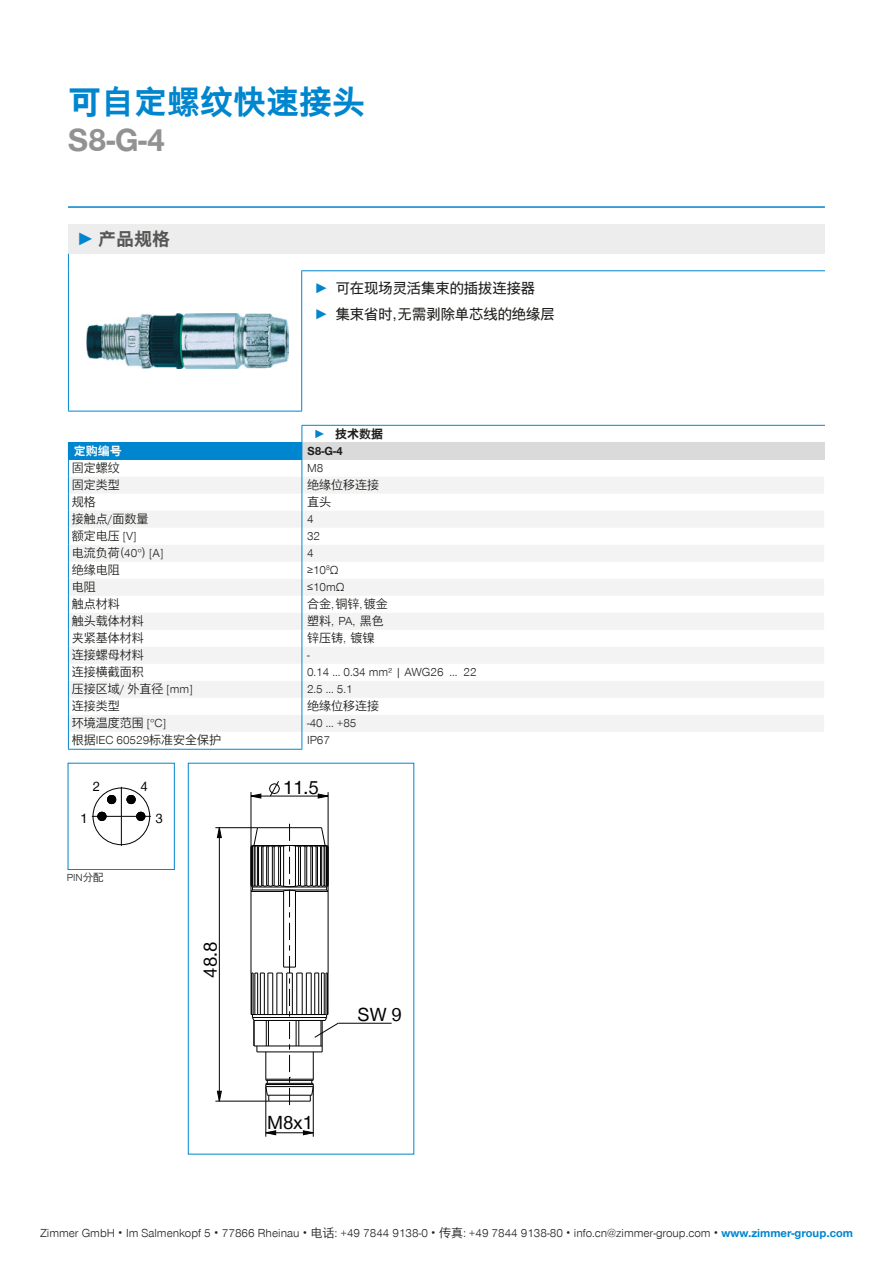
<style>
.page{position:relative;width:893px;height:1263px;background:#fff}
.page>*{position:absolute;margin:0;border:0;box-sizing:border-box;transform-origin:0 0}
.t1{font:700 33px "Zimmer Group Sans Global";color:#0086ce}
.t2{font:700 33px "Zimmer Group Sans Global";color:#939292}
.t3{font:19.5px "Zimmer Group Sans Global";color:#020203}
.t4{font:700 18px "Zimmer Group Sans Global";color:#575756}
.t5{font:14.25px/25.5px "Zimmer Group Sans Global";color:#1d1d1b}
.t6{font:13.95px "Zimmer Group Sans Global";color:#020203}
.t7{font:300 12px "Zimmer Group Sans Global";color:#1d1d1b}
.t8{font:700 12px "Zimmer Group Sans Global";color:#1d1d1b}
.t9{font:700 12px "Zimmer Group Sans Global";color:#fff}
.t10{font:300 10.5px "Zimmer Group Sans Global";color:#1d1d1b}
.s1{font-family:"Zimmer Group Sans";color:#0086ce}
.s2{font-family:"Zimmer Group Sans";font-weight:700;color:#0086ce}
.s3{color:#0086ce}
.s4{font-weight:700;color:#0086ce}
</style>
<div class="page">
<hr style="left:68px;top:206px;width:757px;height:2px;background:#0086ce">
<svg style="left:188px;top:762px;width:227px;height:393px"></svg>
<svg style="left:67px;top:762px;width:108px;height:108px"></svg>
<div style="left:68px;top:224px;width:757px;height:30px;background:#ededed"></div>
<hr style="left:68px;top:271px;width:1px;height:140px;background:#0086ce">
<hr style="left:301px;top:271px;width:1px;height:140px;background:#0086ce">
<hr style="left:68px;top:411px;width:234px;height:1px;background:#0086ce">
<hr style="left:301px;top:270px;width:524px;height:1px;background:#0086ce">
<svg style="left:68px;top:254px;width:1px;height:17px"></svg>
<img style="left:87px;top:313px;width:201px;height:56px">
<div style="left:68px;top:442px;width:234px;height:17px;background:#0086ce"></div>
<div style="left:302px;top:442px;width:522px;height:17px;background:#dadada"></div>
<svg style="left:69px;top:477px;width:755px;height:255px;fill:#f3f3f3"></svg>
<hr style="left:68px;top:749px;width:234px;height:1px;background:#0086ce">
<hr style="left:68px;top:459px;width:234px;height:1px;background:#0086ce">
<svg style="left:68px;top:460px;width:1px;height:289px"></svg>
<hr style="left:302px;top:425px;width:523px;height:1px;background:#0086ce">
<svg style="left:302px;top:426px;width:1px;height:323px"></svg>
<h1 class="t1" style="left:68px;top:83px;width:299px">可自定螺纹快速接头</h1>
<h1 class="t2" style="left:68px;top:120px;width:99px">S8-G-4</h1>
<h3 class="t4" style="left:77px;top:228px;width:95px"><span class="s1">►</span> 产品规格</h3>
<p class="t5" style="left:314px;top:275px;width:242px"><span class="s2">►</span> 可在现场灵活集束的插拔连接器<br><span class="s2">►</span> 集束省时，无需剥除单芯线的绝缘层</p>
<p class="t8" style="left:314px;top:427px;width:71px"><span class="s3">►</span> 技术数据</p>
<p class="t9" style="left:74px;top:444px;width:50px">定购编号</p>
<p class="t8" style="left:307px;top:444px;width:37px">S8-G-4</p>
<p class="t7" style="left:72px;top:461px;width:49px">固定螺纹</p>
<p class="t7" style="left:307px;top:461px;width:18px">M8</p>
<p class="t7" style="left:72px;top:478px;width:49px">固定类型</p>
<p class="t7" style="left:307px;top:478px;width:73px">绝缘位移连接</p>
<p class="t7" style="left:72px;top:495px;width:25px">规格</p>
<p class="t7" style="left:307px;top:495px;width:25px">直头</p>
<p class="t7" style="left:72px;top:512px;width:78px">接触点/面数量</p>
<p class="t7" style="left:307px;top:512px;width:8px">4</p>
<p class="t7" style="left:72px;top:529px;width:66px">额定电压 [V]</p>
<p class="t7" style="left:307px;top:529px;width:15px">32</p>
<p class="t7" style="left:72px;top:546px;width:93px">电流负荷（40°）[A]</p>
<p class="t7" style="left:307px;top:546px;width:8px">4</p>
<p class="t7" style="left:72px;top:563px;width:49px">绝缘电阻</p>
<p class="t7" style="left:307px;top:563px;width:33px">≥10<sup>8</sup>Ω</p>
<p class="t7" style="left:72px;top:580px;width:25px">电阻</p>
<p class="t7" style="left:307px;top:580px;width:39px">≤10mΩ</p>
<p class="t7" style="left:72px;top:597px;width:49px">触点材料</p>
<p class="t7" style="left:307px;top:597px;width:82px">合金，铜锌，镀金</p>
<p class="t7" style="left:72px;top:614px;width:73px">触头载体材料</p>
<p class="t7" style="left:307px;top:614px;width:78px">塑料，PA，黑色</p>
<p class="t7" style="left:72px;top:631px;width:73px">夹紧基体材料</p>
<p class="t7" style="left:307px;top:631px;width:69px">锌压铸，镀镍</p>
<p class="t7" style="left:72px;top:648px;width:73px">连接螺母材料</p>
<p class="t7" style="left:307px;top:648px;width:4px">-</p>
<p class="t7" style="left:72px;top:665px;width:73px">连接横截面积</p>
<p class="t7" style="left:307px;top:665px;width:171px">0.14 … 0.34 mm² | AWG26 … 22</p>
<p class="t7" style="left:72px;top:682px;width:122px">压接区域/ 外直径 [mm]</p>
<p class="t7" style="left:307px;top:682px;width:47px">2.5 … 5.1</p>
<p class="t7" style="left:72px;top:699px;width:49px">连接类型</p>
<p class="t7" style="left:307px;top:699px;width:73px">绝缘位移连接</p>
<p class="t7" style="left:72px;top:716px;width:96px">环境温度范围 [°C]</p>
<p class="t7" style="left:307px;top:716px;width:51px">-40 ... +85</p>
<p class="t7" style="left:72px;top:733px;width:151px">根据IEC 60529标准安全保护</p>
<p class="t7" style="left:307px;top:733px;width:25px">IP67</p>
<p class="t6" style="left:92px;top:778px;width:9px">2</p>
<p class="t6" style="left:80px;top:810px;width:9px">1</p>
<p class="t10" style="left:67px;top:871px;width:38px">PIN分配</p>
<p class="t6" style="left:141px;top:778px;width:9px">4</p>
<p class="t6" style="left:156px;top:810px;width:9px">3</p>
<h2 class="t3" style="left:199px;top:978px;width:38px;rotate:-90deg">48.8</h2>
<h2 class="t3" style="left:283px;top:775px;width:38px">11.5</h2>
<h2 class="t3" style="left:267px;top:1111px;width:47px">M8x1</h2>
<h2 class="t3" style="left:358px;top:1002px;width:45px">SW 9</h2>
<p class="t7" style="left:40px;top:1226px;width:814px">Zimmer GmbH ۰ Im Salmenkopf 5 ۰ 77866 Rheinau ۰ 电话: +49 7844 9138-0 ۰ 传真: +49 7844 9138-80 ۰ info.cn@zimmer-group.com ۰ <span class="s4">www.zimmer-group.com</span></p>
</div>
